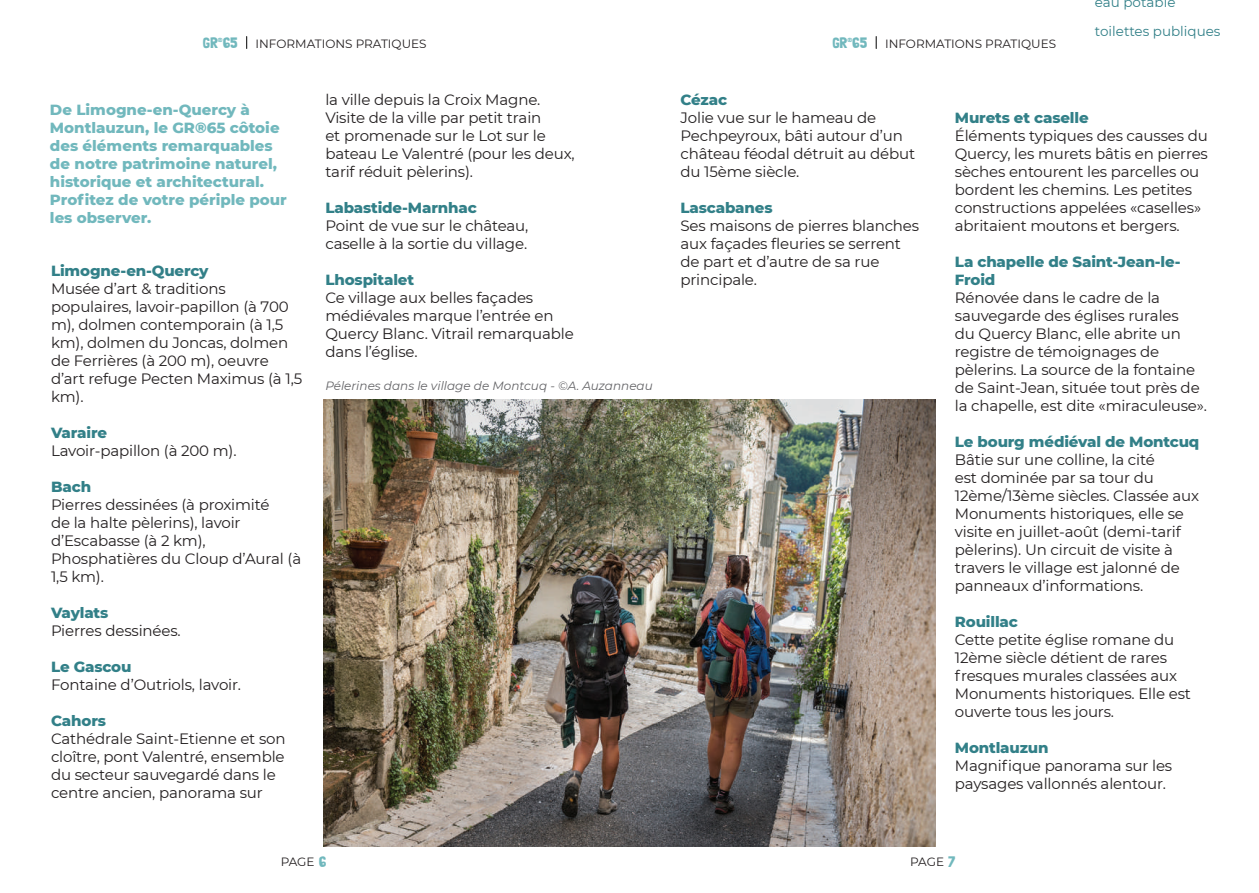
<style>
.page{position:relative;width:1259px;height:893px;background:#fff}
.page>*{position:absolute;margin:0;border:0;box-sizing:border-box;transform-origin:0 0}
.t1{font:15px/18px "Montserrat";letter-spacing:-.01em;color:#231f20}
.t2{font:800 15px/18px "Montserrat";letter-spacing:-.01em;color:#328088}
.t3{font:800 15px/18px "Montserrat";color:#71b8bd}
.t4{font:13.5px/28.5px "Montserrat";color:#328088}
.t5{font:12px "Montserrat";color:#231f20}
.t6{font:italic 12px "Montserrat";color:#636366}
.s1{font-family:"Londrina Solid";font-size:15px;color:#71b8bd}
</style>
<div class="page">
<svg style="left:246px;top:37px;width:1px;height:12px"></svg>
<svg style="left:876px;top:37px;width:1px;height:12px"></svg>
<img style="left:324px;top:400px;width:611px;height:446px">
<p class="t5" style="left:203px;top:36px;width:225px"><span class="s1">GR</span><sup>®</sup><span class="s1">65</span> INFORMATIONS PRATIQUES</p>
<p class="t3" style="left:50px;top:100px;width:238px">De Limogne-en-Quercy à<br>Montlauzun, le GR®65 côtoie des éléments remarquables de notre patrimoine naturel, historique et architectural.<br>Profitez de votre périple pour les observer.</p>
<p class="t1" style="left:325px;top:90px;width:251px">la ville depuis la Croix Magne.<br>Visite de la ville par petit train<br>et promenade sur le Lot sur le bateau Le Valentré (pour les deux, tarif réduit pèlerins).</p>
<p class="t2" style="left:325px;top:197px;width:153px">Labastide-Marnhac</p>
<p class="t1" style="left:325px;top:216px;width:205px">Point de vue sur le château, caselle à la sortie du village.</p>
<p class="t2" style="left:325px;top:269px;width:90px">Lhospitalet</p>
<p class="t1" style="left:325px;top:288px;width:250px">Ce village aux belles façades médiévales marque l’entrée en<br>Quercy Blanc. Vitrail remarquable dans l’église.</p>
<p class="t6" style="left:325px;top:377px;width:329px">Pélerines dans le village de Montcuq - ©A. Auzanneau</p>
<p class="t2" style="left:51px;top:261px;width:159px">Limogne-en-Quercy</p>
<p class="t1" style="left:51px;top:279px;width:253px">Musée d’art &amp; traditions populaires, lavoir-papillon (à 700 m), dolmen contemporain (à 1,5 km), dolmen du Joncas, dolmen de Ferrières (à 200 m), oeuvre d’art refuge Pecten Maximus (à 1,5 km).</p>
<p class="t2" style="left:51px;top:423px;width:58px">Varaire</p>
<p class="t1" style="left:51px;top:441px;width:187px">Lavoir-papillon (à 200 m).</p>
<p class="t2" style="left:51px;top:477px;width:42px">Bach</p>
<p class="t1" style="left:51px;top:495px;width:252px">Pierres dessinées (à proximité<br>de la halte pèlerins), lavoir d’Escabasse (à 2 km),<br>Phosphatières du Cloup d’Aural (à<br>1,5 km).</p>
<p class="t2" style="left:51px;top:603px;width:59px">Vaylats</p>
<p class="t1" style="left:51px;top:621px;width:131px">Pierres dessinées.</p>
<p class="t2" style="left:51px;top:657px;width:82px">Le Gascou</p>
<p class="t1" style="left:51px;top:675px;width:191px">Fontaine d’Outriols, lavoir.</p>
<p class="t2" style="left:51px;top:711px;width:57px">Cahors</p>
<p class="t1" style="left:51px;top:729px;width:236px">Cathédrale Saint-Etienne et son cloître, pont Valentré, ensemble du secteur sauvegardé dans le centre ancien, panorama sur</p>
<p class="t5" style="left:281px;top:853px;width:47px">PAGE <span class="s1">6</span></p>
<p class="t5" style="left:832px;top:36px;width:225px"><span class="s1">GR</span><sup>®</sup><span class="s1">65</span> INFORMATIONS PRATIQUES</p>
<p class="t4" style="left:1095px;top:-12px;width:127px">eau potable toilettes publiques</p>
<p class="t2" style="left:680px;top:89px;width:48px">Cézac</p>
<p class="t1" style="left:680px;top:108px;width:236px">Jolie vue sur le hameau de<br>Pechpeyroux, bâti autour d’un château féodal détruit au début du 15ème siècle.</p>
<p class="t2" style="left:680px;top:197px;width:94px">Lascabanes</p>
<p class="t1" style="left:680px;top:216px;width:240px">Ses maisons de pierres blanches aux façades fleuries se serrent de part et d’autre de sa rue principale.</p>
<p class="t2" style="left:955px;top:107px;width:135px">Murets et caselle</p>
<p class="t1" style="left:955px;top:126px;width:255px">Éléments typiques des causses du Quercy, les murets bâtis en pierres sèches entourent les parcelles ou bordent les chemins. Les petites constructions appelées «caselles» abritaient moutons et bergers.</p>
<p class="t2" style="left:955px;top:251px;width:227px">La chapelle de Saint-Jean-le-<br>Froid</p>
<p class="t1" style="left:955px;top:288px;width:254px">Rénovée dans le cadre de la sauvegarde des églises rurales<br>du Quercy Blanc, elle abrite un registre de témoignages de pèlerins. La source de la fontaine de Saint-Jean, située tout près de la chapelle, est dite «miraculeuse».</p>
<p class="t2" style="left:955px;top:431px;width:246px">Le bourg médiéval de Montcuq</p>
<p class="t1" style="left:955px;top:450px;width:246px">Bâtie sur une colline, la cité<br>est dominée par sa tour du<br>12ème/13ème siècles. Classée aux<br>Monuments historiques, elle se visite en juillet-août (demi-tarif pèlerins). Un circuit de visite à travers le village est jalonné de panneaux d’informations.</p>
<p class="t2" style="left:955px;top:611px;width:65px">Rouillac</p>
<p class="t1" style="left:955px;top:630px;width:238px">Cette petite église romane du<br>12ème siècle détient de rares fresques murales classées aux<br>Monuments historiques. Elle est ouverte tous les jours.</p>
<p class="t2" style="left:955px;top:737px;width:95px">Montlauzun</p>
<p class="t1" style="left:955px;top:756px;width:219px">Magnifique panorama sur les paysages vallonnés alentour.</p>
<p class="t5" style="left:910px;top:853px;width:47px">PAGE <span class="s1">7</span></p>
</div>
